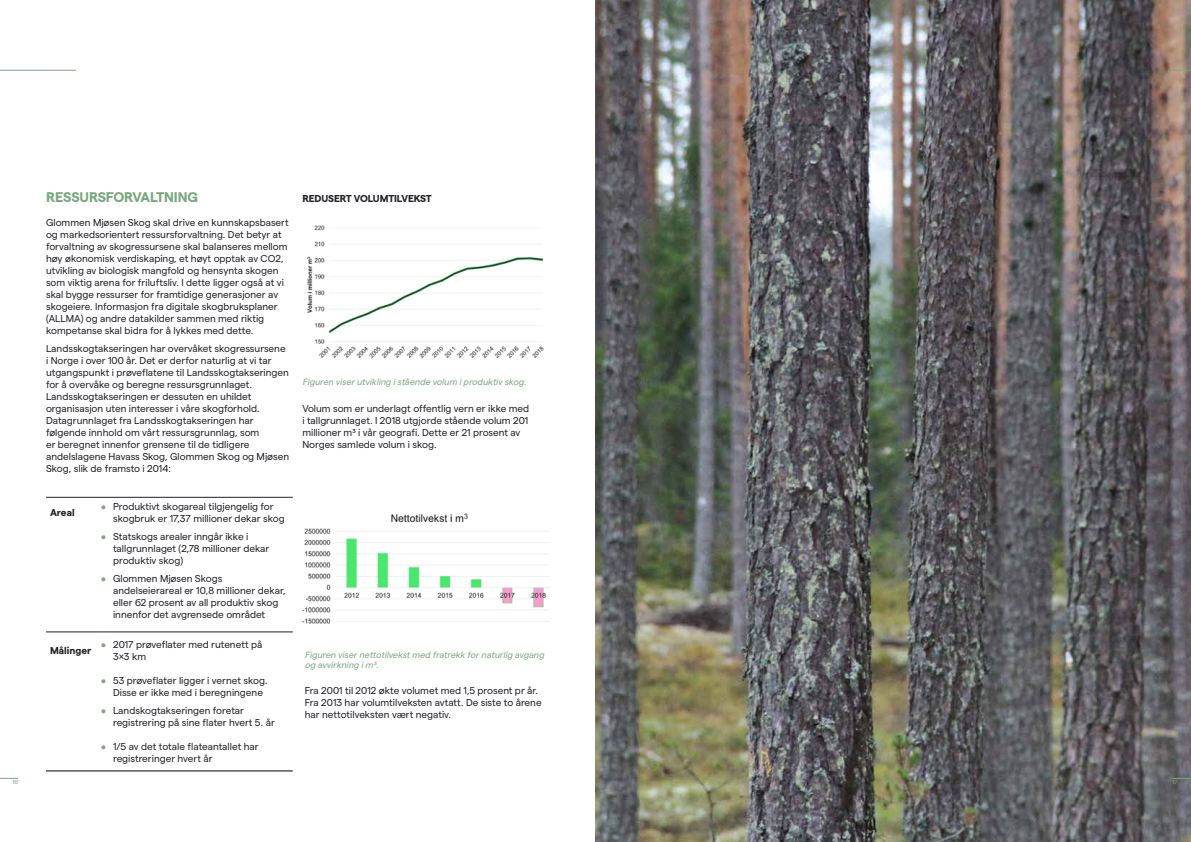
<style>
.page{position:relative;width:1191px;height:842px;background:#fff}
.page>*{position:absolute;margin:0;border:0;box-sizing:border-box;transform-origin:0 0}
.t1{font:700 14px "Matter";letter-spacing:-.01em;color:#7aa880}
.t2{font:10px/12px "Matter";color:#232027}
.t3{font:700 10px "Matter";letter-spacing:-.01em;color:#232027}
.t4{font:italic 9px/10px "Matter";color:#7aa880}
.t5{font:6px "Matter";color:#7aa880}
.s1{color:#7aa880}
</style>
<div class="page">
<img style="left:595px;top:0;width:596px;height:842px">
<hr style="left:46px;top:771px;width:51px;height:1px;background:#000">
<hr style="left:97px;top:771px;width:196px;height:1px;background:#000">
<hr style="left:46px;top:497px;width:51px;height:1px;background:#232027">
<hr style="left:97px;top:497px;width:196px;height:1px;background:#232027">
<hr style="left:46px;top:632px;width:51px;height:1px;background:#232027">
<hr style="left:97px;top:632px;width:196px;height:1px;background:#232027">
<img style="left:307px;top:225px;width:236px;height:134px">
<img style="left:303px;top:513px;width:246px;height:111px">
<svg style="left:0;top:778px;width:18px;height:1px"></svg>
<svg style="left:1172px;top:70px;width:19px;height:1px"></svg>
<svg style="left:1172px;top:778px;width:19px;height:1px"></svg>
<hr style="left:0;top:70px;width:76px;height:1px;background:#7aa880">
<h1 class="t1" style="left:46px;top:187px;width:153px">RESSURSFORVALTNING</h1>
<p class="t2" style="left:46px;top:216px;width:244px">Glommen Mjøsen Skog skal drive en kunnskapsbasert og markedsorientert ressursforvaltning. Det betyr at forvaltning av skogressursene skal balanseres mellom høy økonomisk verdiskaping, et høyt opptak av CO2, utvikling av biologisk mangfold og hensynta skogen som viktig arena for friluftsliv. I dette ligger også at vi skal bygge ressurser for framtidige generasjoner av skogeiere. Informasjon fra digitale skogbruksplaner (ALLMA) og andre datakilder sammen med riktig kompetanse skal bidra for å lykkes med dette.</p>
<p class="t2" style="left:46px;top:342px;width:245px">Landsskogtakseringen har overvåket skogressursene i Norge i over 100 år. Det er derfor naturlig at vi tar utgangspunkt i prøveflatene til Landsskogtakseringen for å overvåke og beregne ressursgrunnlaget.<br>Landsskogtakseringen er dessuten en uhildet organisasjon uten interesser i våre skogforhold.<br>Datagrunnlaget fra Landsskogtakseringen har følgende innhold om vårt ressursgrunnlag, som<br>er beregnet innenfor grensene til de tidligere andelslagene Havass Skog, Glommen Skog og Mjøsen Skog, slik de framsto i 2014:</p>
<p class="t3" style="left:50px;top:505px;width:26px">Areal</p>
<p class="t2" style="left:113px;top:500px;width:173px;text-indent:-12px"><span class="s1">•</span> Produktivt skogareal tilgjengelig for skogbruk er 17,37 millioner dekar skog</p>
<p class="t2" style="left:113px;top:530px;width:158px;text-indent:-12px"><span class="s1">•</span> Statskogs arealer inngår ikke i tallgrunnlaget (2,78 millioner dekar produktiv skog)</p>
<p class="t2" style="left:113px;top:572px;width:174px;text-indent:-12px"><span class="s1">•</span> Glommen Mjøsen Skogs andelseierareal er 10,8 millioner dekar, eller 62 prosent av all produktiv skog innenfor det avgrensede området</p>
<p class="t3" style="left:50px;top:643px;width:43px">Målinger</p>
<p class="t2" style="left:113px;top:638px;width:151px;text-indent:-12px"><span class="s1">•</span> 2017 prøveflater med rutenett på<br>3x3 km</p>
<p class="t2" style="left:113px;top:674px;width:156px;text-indent:-12px"><span class="s1">•</span> 53 prøveflater ligger i vernet skog.<br>Disse er ikke med i beregningene</p>
<p class="t2" style="left:113px;top:704px;width:163px;text-indent:-12px"><span class="s1">•</span> Landskogtakseringen foretar registrering på sine flater hvert 5. år</p>
<p class="t2" style="left:113px;top:740px;width:147px;text-indent:-12px"><span class="s1">•</span> 1/5 av det totale flateantallet har registreringer hvert år</p>
<p class="t3" style="left:302px;top:191px;width:131px">REDUSERT VOLUMTILVEKST</p>
<p class="t4" style="left:302px;top:376px;width:228px">Figuren viserutvikling istående volum iproduktiv skog.</p>
<p class="t2" style="left:302px;top:402px;width:228px">Volum som er underlagt offentlig vern er ikke med i tallgrunnlaget. I 2018 utgjorde stående volum 201 millioner m3 i vår geografi. Dette er 21 prosent av Norges samlede volum i skog.</p>
<p class="t4" style="left:305px;top:649px;width:243px">Figuren visernettotilvekstmed fratrekk fornaturlig avgang og avvirkning im3.</p>
<p class="t2" style="left:305px;top:684px;width:238px">Fra 2001 til 2012 økte volumet med 1,5 prosent pr år.<br>Fra 2013 har volumtilveksten avtatt. De siste to årene har nettotilveksten vært negativ.</p>
<p class="t5" style="left:12px;top:778px;width:7px">16</p>
<p class="t5" style="left:1172px;top:778px;width:7px">17</p>
</div>
